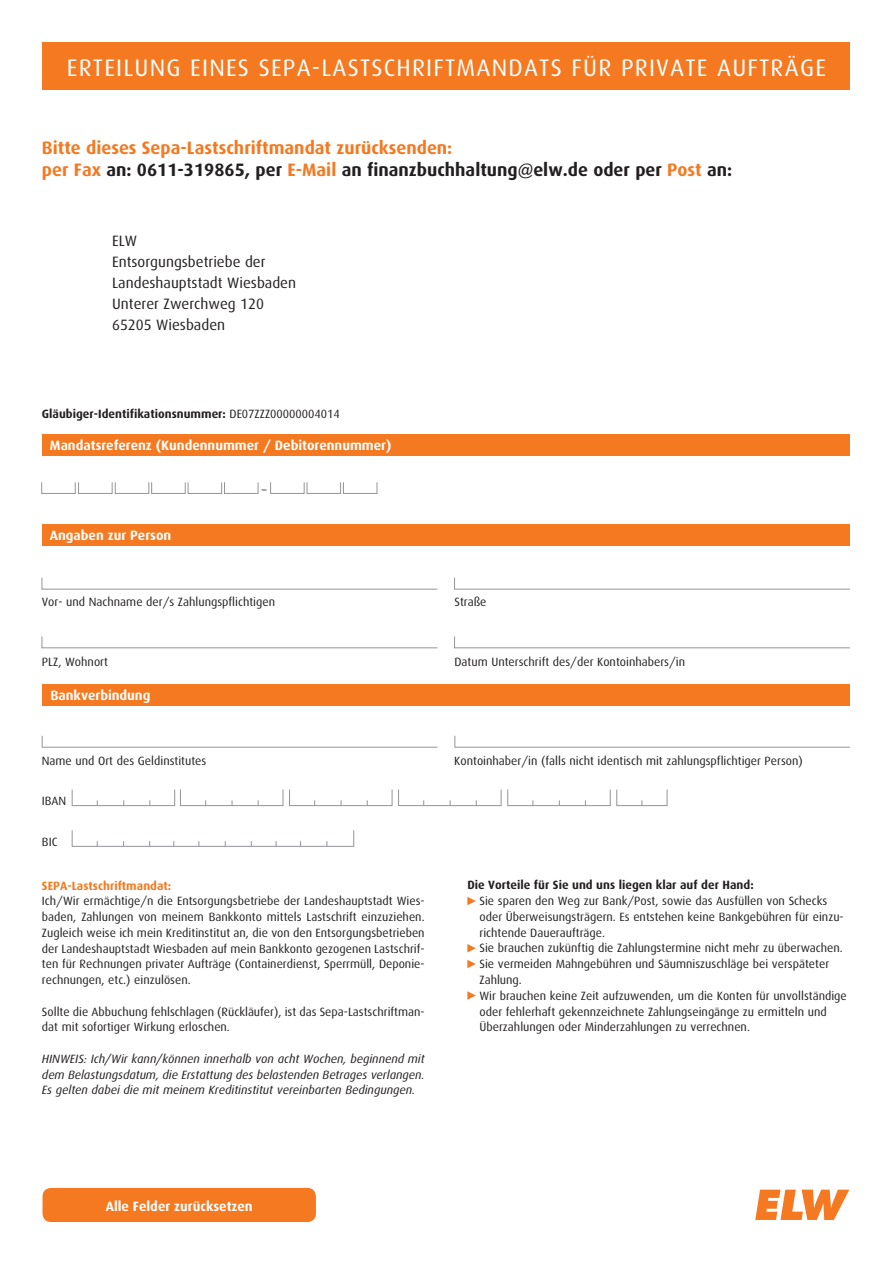
<style>
.page{position:relative;width:893px;height:1263px;background:#fff}
.page>*{position:absolute;margin:0;border:0;box-sizing:border-box;transform-origin:0 0}
.t1{font:24px "Dax";letter-spacing:.05em;color:#fff}
.t2{font:700 18px "Dax";color:#231f20}
.t3{font:700 18px "Dax";color:#f47921}
.t4{font:15px/21px "Dax";color:#231f20}
.t5{font:700 13.5px "Dax";color:#fff}
.t6{font:12px/15.8px "Dax";color:#231f20}
.t7{font:italic 12px/15.8px "Dax";color:#231f20;text-align:justify}
.t8{font:700 12px "Dax";color:#231f20}
.t9{font:700 12px "Dax";color:#f47921}
.s1{color:#f47921}
.s2{font-weight:400}
</style>
<div class="page">
<div style="left:43px;top:43px;width:807px;height:47px;background:#f47921"></div>
<div style="left:42px;top:524px;width:808px;height:22px;background:#f47921"></div>
<div style="left:42px;top:684px;width:808px;height:21px;background:#f47921"></div>
<div style="left:41px;top:482px;width:34px;height:12px;border:1px solid #939598"></div>
<div style="left:78px;top:482px;width:34px;height:12px;border:1px solid #939598"></div>
<div style="left:115px;top:482px;width:34px;height:12px;border:1px solid #939598"></div>
<div style="left:151px;top:482px;width:34px;height:12px;border:1px solid #939598"></div>
<div style="left:188px;top:482px;width:34px;height:12px;border:1px solid #939598"></div>
<div style="left:224px;top:482px;width:34px;height:12px;border:1px solid #939598"></div>
<div style="left:270px;top:482px;width:34px;height:12px;border:1px solid #939598"></div>
<div style="left:307px;top:482px;width:34px;height:12px;border:1px solid #939598"></div>
<div style="left:343px;top:482px;width:34px;height:12px;border:1px solid #939598"></div>
<div style="left:42px;top:434px;width:808px;height:22px;background:#f47921"></div>
<svg style="left:454px;top:636px;width:396px;height:12px"></svg>
<svg style="left:454px;top:577px;width:396px;height:13px"></svg>
<svg style="left:42px;top:636px;width:396px;height:12px"></svg>
<svg style="left:42px;top:577px;width:396px;height:13px"></svg>
<svg style="left:42px;top:735px;width:396px;height:13px"></svg>
<svg style="left:467px;top:897px;width:9px;height:8px"></svg>
<svg style="left:467px;top:944px;width:9px;height:8px"></svg>
<svg style="left:467px;top:960px;width:9px;height:8px"></svg>
<svg style="left:467px;top:991px;width:9px;height:9px"></svg>
<svg style="left:454px;top:735px;width:396px;height:13px"></svg>
<div style="left:616px;top:789px;width:51px;height:17px;border:1px solid #939598"></div>
<div style="left:180px;top:789px;width:103px;height:17px;border:1px solid #939598"></div>
<div style="left:289px;top:789px;width:103px;height:17px;border:1px solid #939598"></div>
<div style="left:398px;top:789px;width:103px;height:17px;border:1px solid #939598"></div>
<div style="left:507px;top:789px;width:103px;height:17px;border:1px solid #939598"></div>
<div style="left:72px;top:789px;width:103px;height:17px;border:1px solid #939598"></div>
<div style="left:43px;top:1188px;width:273px;height:34px;background:#f47921;border-radius:9px"></div>
<svg style="left:755px;top:1189px;width:94px;height:31px"></svg>
<p class="t1" style="left:67px;top:54px;width:760px">ERTEILUNG EINES SEPA-LASTSCHRIFTMANDATS FÜR PRIVATE AUFTRÄGE</p>
<p class="t3" style="left:42px;top:138px;width:412px">Bitte dieses Sepa-Lastschriftmandat zurücksenden:</p>
<p class="t2" style="left:42px;top:159px;width:692px"><span class="s1">per Fax</span> an: 0611-319865, per <span class="s1">E-Mail</span> an finanzbuchhaltung@elw.de oder per <span class="s1">Post</span> an:</p>
<p class="t4" style="left:112px;top:230px;width:27px">ELW</p>
<p class="t4" style="left:112px;top:251px;width:185px">Entsorgungsbetriebe der<br>Landeshauptstadt Wiesbaden<br>Unterer Zwerchweg 120</p>
<p class="t4" style="left:112px;top:314px;width:115px">65205 Wiesbaden</p>
<p class="t8" style="left:42px;top:407px;width:299px">Gläubiger-Identifikationsnummer: <span class="s2">DE07ZZZ00000004014</span></p>
<p class="t5" style="left:50px;top:438px;width:343px">Mandatsreferenz (Kundennummer / Debitorennummer)</p>
<p class="t5" style="left:50px;top:528px;width:123px">Angaben zur Person</p>
<p class="t6" style="left:262px;top:482px;width:6px">–</p>
<p class="t6" style="left:42px;top:594px;width:235px">Vor- und Nachname der/s Zahlungspflichtigen</p>
<p class="t6" style="left:454px;top:594px;width:34px">Straße</p>
<p class="t6" style="left:42px;top:654px;width:68px">PLZ, Wohnort</p>
<p class="t6" style="left:454px;top:654px;width:232px">Datum Unterschrift des/der Kontoinhabers/in</p>
<p class="t5" style="left:50px;top:688px;width:101px">Bankverbindung</p>
<p class="t6" style="left:42px;top:753px;width:166px">Name und Ort des Geldinstitutes</p>
<p class="t6" style="left:454px;top:753px;width:350px">Kontoinhaber/in (falls nicht identisch mit zahlungspflichtiger Person)</p>
<p class="t6" style="left:42px;top:793px;width:26px">IBAN</p>
<p class="t6" style="left:42px;top:834px;width:17px">BIC</p>
<p class="t9" style="left:42px;top:879px;width:131px">SEPA-Lastschriftmandat:</p>
<p class="t6" style="left:42px;top:893px;width:384px;text-align:justify">Ich/Wir ermächtige/n die Entsorgungsbetriebe der Landeshauptstadt Wies&shy;baden, Zahlungen von meinem Bankkonto mittels Lastschrift einzuziehen.<br>Zugleich weise ich mein Kreditinstitut an, die von den Entsorgungsbetrieben der Landeshauptstadt Wiesbaden auf mein Bankkonto gezogenen Lastschrif&shy;ten für Rechnungen privater Aufträge (Containerdienst, Sperrmüll, Deponie&shy;rechnungen, etc.) einzulösen.</p>
<p class="t6" style="left:42px;top:1004px;width:384px">Sollte die Abbuchung fehlschlagen (Rückläufer), ist das Sepa-Lastschriftman&shy;dat mit sofortiger Wirkung erloschen.</p>
<p class="t7" style="left:42px;top:1051px;width:384px">HINWEIS: Ich/Wir kann/können innerhalb von acht Wochen, beginnend mit dem Belastungsdatum, die Erstattung des belastenden Betrages verlangen.<br>Es gelten dabei die mit meinem Kreditinstitut vereinbarten Bedingungen.</p>
<p class="t5" style="left:106px;top:1198px;width:148px">Alle Felder zurücksetzen</p>
<p class="t8" style="left:467px;top:878px;width:288px">Die Vorteile für Sie und uns liegen klar auf der Hand:</p>
<p class="t6" style="left:479px;top:893px;width:366px">Sie sparen den Weg zur Bank/Post, sowie das Ausfüllen von Schecks oder Überweisungsträgern. Es entstehen keine Bankgebühren für einzu&shy;richtende Daueraufträge.</p>
<p class="t6" style="left:479px;top:940px;width:365px">Sie brauchen zukünftig die Zahlungstermine nicht mehr zu überwachen.</p>
<p class="t6" style="left:479px;top:956px;width:351px">Sie vermeiden Mahngebühren und Säumniszuschläge bei verspäteter<br>Zahlung.</p>
<p class="t6" style="left:479px;top:988px;width:369px">Wir brauchen keine Zeit aufzuwenden, um die Konten für unvollständige oder fehlerhaft gekennzeichnete Zahlungseingänge zu ermitteln und<br>Überzahlungen oder Minderzahlungen zu verrechnen.</p>
</div>
